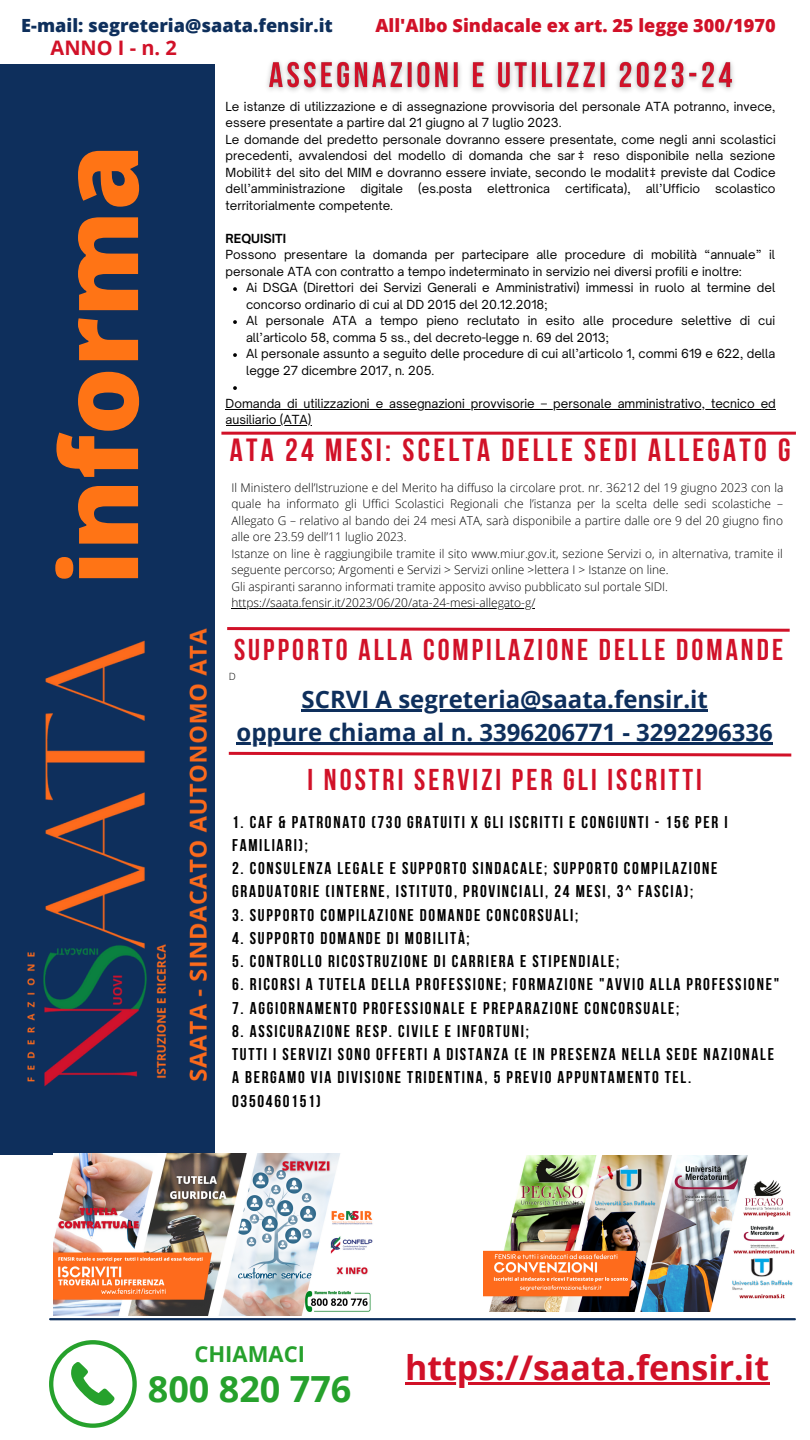
<style>
.page{position:relative;width:810px;height:1440px;background:#fff}
.page>*{position:absolute;margin:0;border:0;box-sizing:border-box;transform-origin:0 0}
.t1{font:800 106.7px "Open Sans";color:#ff7415}
.t2{font:700 36px "Open Sans";color:#26a12c}
.t3{font:700 34px "Open Sans";color:#d11128}
.t4{font:700 32px "Bebas Neue";letter-spacing:.1em;color:#d11128}
.t5{font:700 30px "Bebas Neue";letter-spacing:.1em;color:#d11128}
.t6{font:700 24px "Open Sans";color:#0e2f5c}
.t7{font:700 22px "Open Sans";color:#26a12c}
.t8{font:700 20px "Open Sans";color:#d11128}
.t9{font:800 18.1px "Open Sans";color:#d11128}
.t10{font:800 18.1px "Open Sans";color:#0e2f5c}
.t11{font:700 17px/23.2px "Bebas Neue";letter-spacing:.1em;color:#000}
.t12{font:12px/16.5px "Open Sauce One";color:#000}
.t13{font:300 12px/16.5px "Open Sans";color:#000;text-align:justify}
.t14{font:700 12px "Open Sauce One";color:#000}
.t15{font:300 10px "Open Sans";color:#000}
.s1{font-family:"Noto Sans"}
</style>
<div class="page">
<hr style="left:50px;top:1318px;width:745px;height:2px;background:#0e2f5c">
<div style="left:0;top:65px;width:215px;height:1090px;background:#0e2f5c"></div>
<svg style="left:49px;top:1340px;width:88px;height:88px"></svg>
<hr style="left:221px;top:432px;width:575px;height:3px;background:#d11128">
<img style="left:27px;top:628px;width:298px;height:459px">
<hr style="left:302px;top:709px;width:406px;height:2px;background:#0e2f5c">
<hr style="left:237px;top:742px;width:536px;height:2px;background:#0e2f5c">
<hr style="left:231px;top:608px;width:304px;height:1px;background:#000">
<svg style="left:224px;top:627px;width:566px;height:6px"></svg>
<svg style="left:226px;top:750px;width:566px;height:8px"></svg>
<img style="left:484px;top:1155px;width:311px;height:156px">
<img style="left:53px;top:1153px;width:320px;height:162px">
<img style="left:267px;top:61px;width:467px;height:31px">
<svg style="left:233px;top:287px;width:4px;height:4px"></svg>
<svg style="left:233px;top:320px;width:4px;height:4px"></svg>
<svg style="left:233px;top:353px;width:4px;height:4px"></svg>
<svg style="left:233px;top:386px;width:4px;height:4px"></svg>
<hr style="left:226px;top:409px;width:550px;height:1px;background:#000">
<hr style="left:226px;top:425px;width:85px;height:1px;background:#000">
<hr style="left:405px;top:1382px;width:364px;height:3px;background:#d11128">
<p class="t10" style="left:21px;top:12px;width:313px">E-mail: segreteria@saata.fensir.it</p>
<p class="t9" style="left:375px;top:12px;width:402px">All'Albo Sindacale ex art. 25 legge 300/1970</p>
<p class="t8" style="left:51px;top:33px;width:128px">ANNO I - n. 2</p>
<p class="t1" style="left:24px;top:585px;width:443px;rotate:-90deg">informa</p>
<p class="t12" style="left:226px;top:98px;width:551px">Le istanze di utilizzazione e di assegnazione provvisoria del personale ATA potranno, invece, essere presentate a partire dal 21 giugno al 7 luglio 2023.</p>
<p class="t12" style="left:226px;top:131px;width:552px;text-align:justify">Le domande del predetto personale dovranno essere presentate, come negli anni scolastici precedenti, avvalendosi del modello di domanda che sar <span class="s1">‡</span> reso disponibile nella sezione Mobilit<span class="s1">‡</span> del sito del MIM e dovranno essere inviate, secondo le modalit<span class="s1">‡</span> previste dal Codice dell’amministrazione</p>
<p class="t12" style="left:360px;top:181px;width:44px">digitale</p>
<p class="t12" style="left:418px;top:181px;width:55px">(es.posta</p>
<p class="t12" style="left:487px;top:181px;width:64px">elettronica</p>
<p class="t12" style="left:565px;top:181px;width:67px">certificata),</p>
<p class="t12" style="left:646px;top:181px;width:56px">all’Ufficio</p>
<p class="t12" style="left:715px;top:181px;width:62px">scolastico</p>
<p class="t12" style="left:226px;top:197px;width:169px">territorialmente competente.</p>
<p class="t14" style="left:226px;top:231px;width:62px">REQUISITI</p>
<p class="t12" style="left:226px;top:247px;width:551px">Possono presentare la domanda per partecipare alle procedure di mobilità “annuale” il personale ATA con contratto a tempo indeterminato in servizio nei diversi profili e inoltre:</p>
<p class="t12" style="left:246px;top:280px;width:531px">Ai DSGA (Direttori dei Servizi Generali e Amministrativi) immessi in ruolo al termine del concorso ordinario di cui al DD 2015 del 20.12.2018;</p>
<p class="t12" style="left:246px;top:313px;width:531px">Al personale ATA a tempo pieno reclutato in esito alle procedure selettive di cui all’articolo 58, comma 5 ss., del decreto-legge n. 69 del 2013;</p>
<p class="t12" style="left:246px;top:346px;width:531px">Al personale assunto a seguito delle procedure di cui all’articolo 1, commi 619 e 622, della legge 27 dicembre 2017, n. 205.</p>
<p class="t12" style="left:226px;top:395px;width:552px">Domanda di utilizzazioni e assegnazioni provvisorie – personale amministrativo, tecnico ed ausiliario (ATA)</p>
<p class="t4" style="left:230px;top:437px;width:562px">ATA 24 MESI: SCELTA DELLE SEDI ALLEGATO G</p>
<p class="t13" style="left:231px;top:479px;width:553px">Il Ministero dell’Istruzione e del Merito ha diffuso la circolare prot. nr. 36212 del 19 giugno 2023 con la quale ha informato gli Uffici Scolastici Regionali che l’istanza per la scelta delle sedi scolastiche – Allegato G – relativo al bando dei 24 mesi ATA, sarà disponibile a partire dalle ore 9 del 20 giugno fino alle ore 23.59 dell’11 luglio 2023.</p>
<p class="t13" style="left:231px;top:545px;width:553px">Istanze on line è raggiungibile tramite il sito www.miur.gov.it, sezione Servizi o, in alternativa, tramite il seguente percorso; Argomenti e Servizi &gt; Servizi online &gt;lettera I &gt; Istanze on line.</p>
<p class="t13" style="left:231px;top:578px;width:438px">Gli aspiranti saranno informati tramite apposito avviso pubblicato sul portale SIDI.</p>
<p class="t13" style="left:231px;top:594px;width:305px">https://saata.fensir.it/2023/06/20/ata-24-mesi-allegato-g/</p>
<p class="t5" style="left:234px;top:638px;width:551px">SUPPORTO ALLA COMPILAZIONE DELLE DOMANDE</p>
<p class="t15" style="left:229px;top:669px;width:9px">D</p>
<p class="t6" style="left:302px;top:682px;width:408px">SCRVI A segreteria@saata.fensir.it</p>
<p class="t6" style="left:237px;top:715px;width:538px">oppure chiama al n. 3396206771 - 3292296336</p>
<p class="t5" style="left:308px;top:768px;width:396px">I NOSTRI SERVIZI PER GLI ISCRITTI</p>
<p class="t11" style="left:232px;top:812px;width:497px">1. CAF &amp; PATRONATO (730 GRATUITI X GLI ISCRITTI E CONGIUNTI - 15€ PER I<br>FAMILIARI);</p>
<p class="t11" style="left:232px;top:858px;width:487px">2. CONSULENZA LEGALE E SUPPORTO SINDACALE; SUPPORTO COMPILAZIONE<br>GRADUATORIE (INTERNE, ISTITUTO, PROVINCIALI, 24 MESI, 3^ FASCIA);</p>
<p class="t11" style="left:232px;top:905px;width:348px">3. SUPPORTO COMPILAZIONE DOMANDE CONCORSUALI;</p>
<p class="t11" style="left:232px;top:928px;width:239px">4. SUPPORTO DOMANDE DI MOBILITÀ;</p>
<p class="t11" style="left:232px;top:951px;width:389px">5. CONTROLLO RICOSTRUZIONE DI CARRIERA E STIPENDIALE;</p>
<p class="t11" style="left:232px;top:975px;width:549px">6. RICORSI A TUTELA DELLA PROFESSIONE; FORMAZIONE "AVVIO ALLA PROFESSIONE"</p>
<p class="t11" style="left:232px;top:998px;width:449px">7. AGGIORNAMENTO PROFESSIONALE E PREPARAZIONE CONCORSUALE;</p>
<p class="t11" style="left:232px;top:1021px;width:298px">8. ASSICURAZIONE RESP. CIVILE E INFORTUNI;</p>
<p class="t11" style="left:232px;top:1044px;width:543px">TUTTI I SERVIZI SONO OFFERTI A DISTANZA (E IN PRESENZA NELLA SEDE NAZIONALE<br>A BERGAMO VIA DIVISIONE TRIDENTINA, 5 PREVIO APPUNTAMENTO TEL.<br>0350460151)</p>
<p class="t7" style="left:194px;top:1339px;width:112px">CHIAMACI</p>
<p class="t2" style="left:148px;top:1364px;width:205px">800 820 776</p>
<p class="t3" style="left:405px;top:1344px;width:366px">https://saata.fensir.it</p>
</div>
